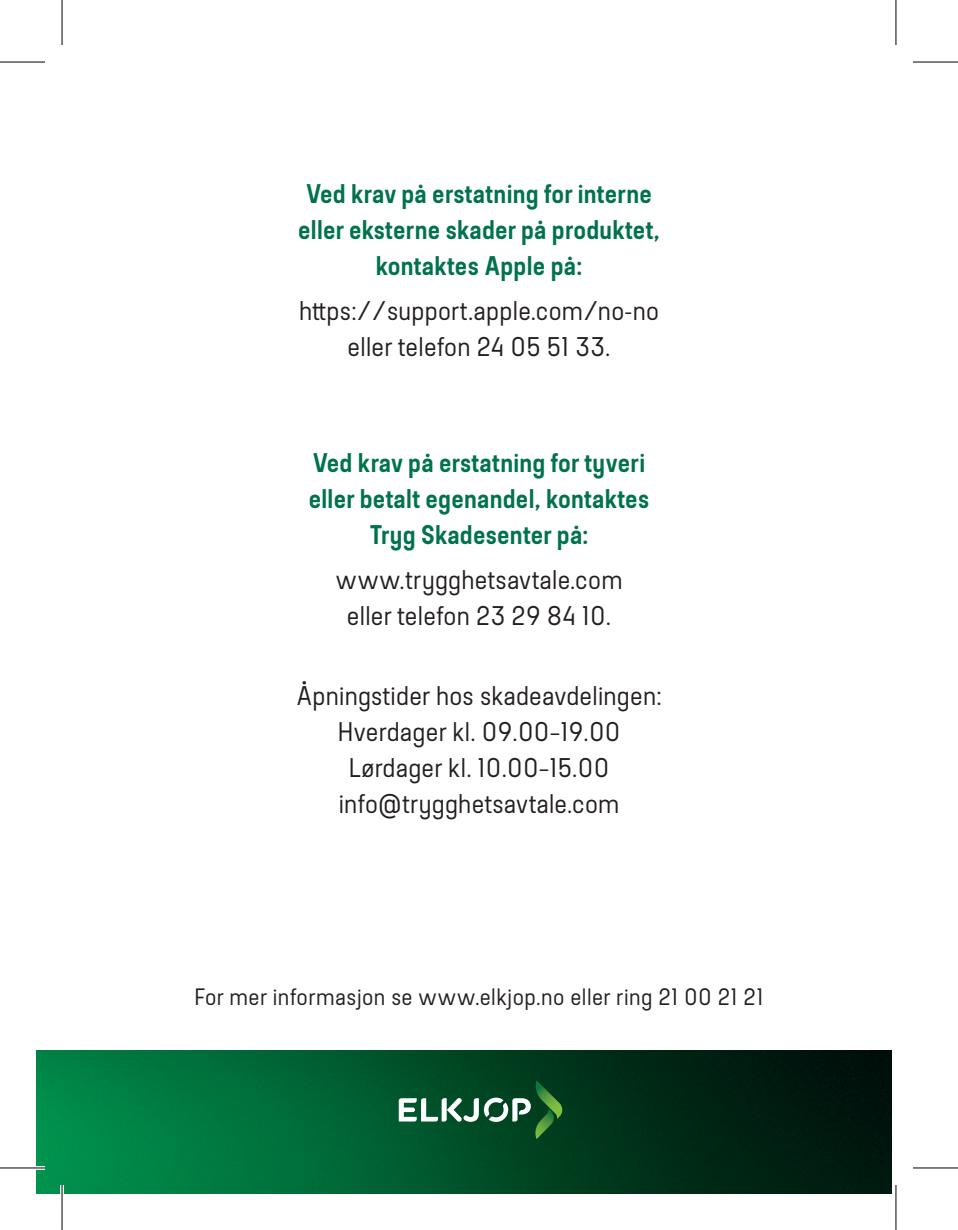
<style>
.page{position:relative;width:958px;height:1230px;background:#fff}
.page>*{position:absolute;margin:0;border:0;box-sizing:border-box;transform-origin:0 0}
.t1{font:27px/36px "Elkjop Bodytext";letter-spacing:.01em;color:#231f20;text-align:center}
.t2{font:600 27px/36px "Elkjop Bodytext";letter-spacing:.01em;color:#00724d;text-align:center}
.t3{font:23.7px "Elkjop Bodytext";letter-spacing:.02em;color:#231f20}
</style>
<div class="page">
<img style="left:36px;top:1050px;width:855px;height:143px">
<svg style="left:399px;top:1080px;width:163px;height:59px;background:#296845"></svg>
<hr style="left:0;top:1166px;width:45px;height:3px;background:#fff">
<svg style="left:60px;top:1185px;width:4px;height:9px"></svg>
<hr style="left:0;top:61px;width:45px;height:2px;background:#000">
<hr style="left:912px;top:61px;width:45px;height:2px;background:#000">
<hr style="left:0;top:1167px;width:45px;height:1px;background:#000">
<hr style="left:912px;top:1167px;width:45px;height:1px;background:#000">
<hr style="left:61px;top:0;width:2px;height:45px;background:#000">
<hr style="left:61px;top:1185px;width:2px;height:45px;background:#000">
<hr style="left:895px;top:0;width:1px;height:45px;background:#000">
<hr style="left:895px;top:1185px;width:1px;height:45px;background:#000">
<p class="t2" style="left:298px;top:176px;width:363px">Ved krav på erstatning for interne eller eksterne skader på produktet, kontaktes Apple på:</p>
<p class="t1" style="left:299px;top:293px;width:361px">https://support.apple.com/no-no eller telefon 24 05 51 33.</p>
<p class="t2" style="left:309px;top:445px;width:342px">Ved krav på erstatning for tyveri eller betalt egenandel, kontaktes<br>Tryg Skadesenter på:</p>
<p class="t1" style="left:335px;top:562px;width:288px">www.trygghetsavtale.com eller telefon 23 29 84 10.</p>
<p class="t1" style="left:296px;top:678px;width:367px">Åpningstider hos skadeavdelingen:<br>Hverdager kl. 09.00–19.00<br>Lørdager kl. 10.00–15.00 info@trygghetsavtale.com</p>
<p class="t3" style="left:194px;top:984px;width:570px">For mer informasjon se www.elkjop.no eller ring 21 00 21 21</p>
</div>
